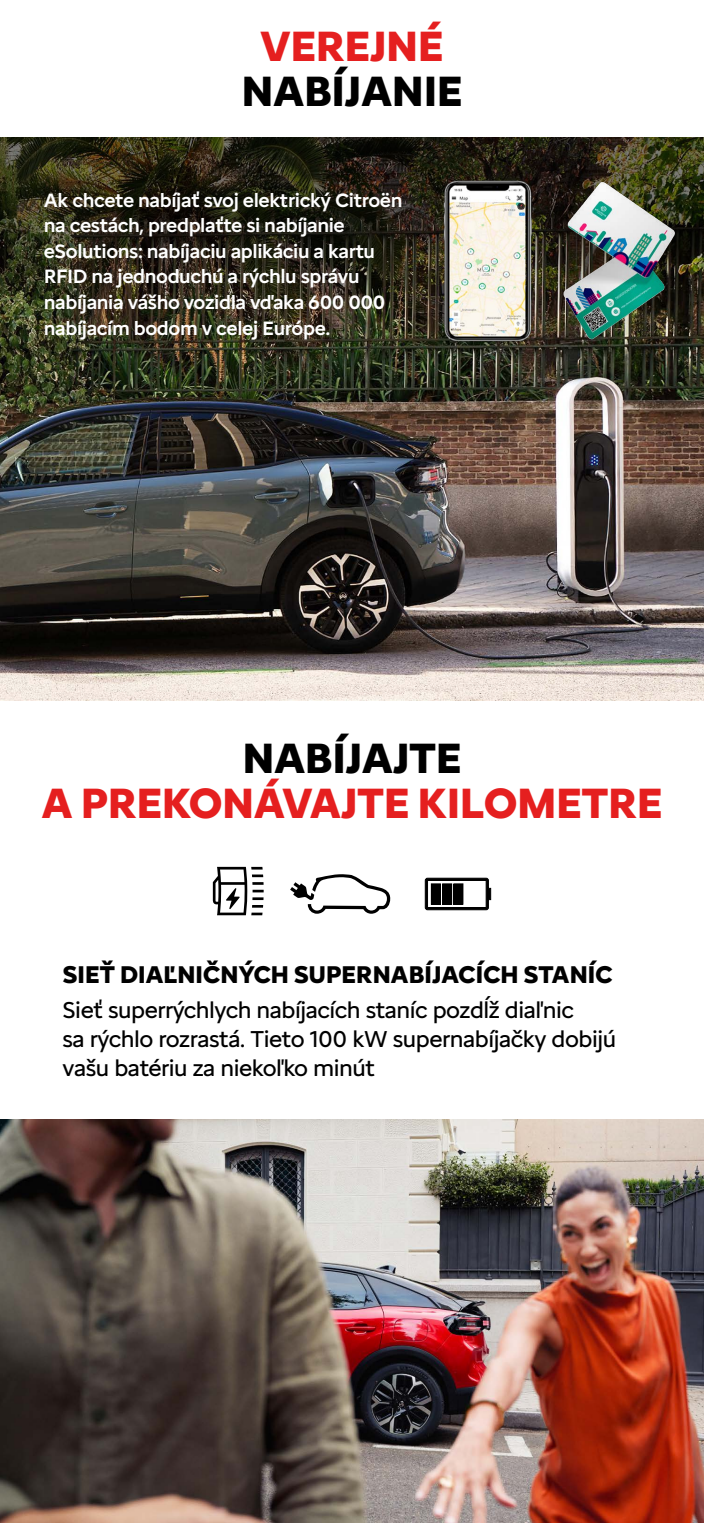
<style>
.page{position:relative;width:704px;height:1523px;background:#fff}
.page>*{position:absolute;margin:0;border:0;box-sizing:border-box;transform-origin:0 0}
.t1{font:700 43.75px "Citroen Type";letter-spacing:-.025em;color:#e51f1f}
.t2{font:700 43.75px "Citroen Type";letter-spacing:-.025em;color:#000}
.t3{font:700 25px "Citroen Type";letter-spacing:-.02em;color:#000}
.t4{font:23.75px/28.8px "Citroen Type";letter-spacing:-.02em;color:#000}
.t5{font:500 20px/25.6px "Citroen Type";letter-spacing:-.02em;color:#fff}
</style>
<div class="page">
<img style="left:0;top:405px;width:703px;height:295px">
<img style="left:0;top:138px;width:703px;height:267px">
<img style="left:0;top:1119px;width:703px;height:403px">
<img style="left:441px;top:178px;width:97px;height:167px">
<img style="left:558px;top:178px;width:122px;height:167px">
<svg style="left:213px;top:867px;width:50px;height:48px"></svg>
<svg style="left:290px;top:874px;width:100px;height:39px"></svg>
<svg style="left:424px;top:877px;width:67px;height:33px"></svg>
<div style="left:453px;top:884px;width:9px;height:20px;background:#000"></div>
<div style="left:453px;top:883px;width:10px;height:21px;border:1px solid #000"></div>
<div style="left:442px;top:884px;width:9px;height:20px;background:#000"></div>
<div style="left:431px;top:884px;width:9px;height:20px;background:#000"></div>
<p class="t1" style="left:260px;top:13px;width:185px">VEREJNÉ</p>
<p class="t2" style="left:241px;top:58px;width:223px">NABÍJANIE</p>
<p class="t5" style="left:44px;top:186px;width:360px">Ak chcete nabíjať svoj elektrický Citroën na cestách, predplaťte si nabíjanie eSolutions: nabíjaciu aplikáciu a kartu RFID na jednoduchú a rýchlu správu nabíjania vášho vozidla vďaka 600 000 nabíjacím bodom v celej Európe.</p>
<p class="t2" style="left:242px;top:725px;width:221px">NABÍJAJTE</p>
<p class="t1" style="left:41px;top:770px;width:622px">A PREKONÁVAJTE KILOMETRE</p>
<p class="t3" style="left:62px;top:956px;width:551px">SIEŤ DIAĽNIČNÝCH SUPERNABÍJACÍCH STANÍC</p>
<p class="t4" style="left:62px;top:994px;width:555px">Sieť superrýchlych nabíjacích staníc pozdĺž diaľnic<br>sa rýchlo rozrastá. Tieto 100 kW supernabíjačky dobijú vašu batériu za niekoľko minút</p>
</div>
